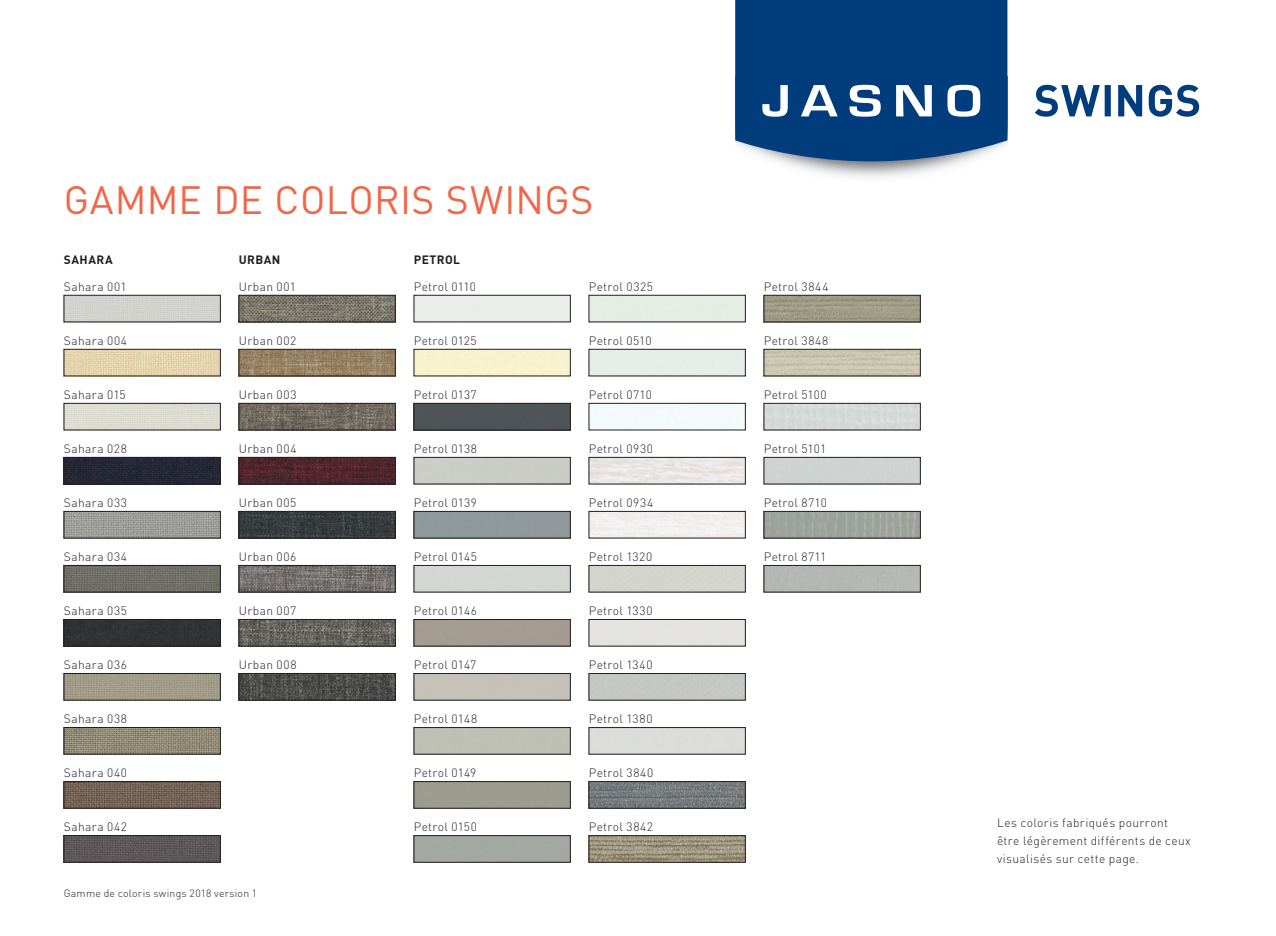
<style>
.page{position:relative;width:1276px;height:936px;background:#fff}
.page>*{position:absolute;margin:0;border:0;box-sizing:border-box;transform-origin:0 0}
.Heading{font:39px "DIN Pro";letter-spacing:.01em;color:#f26648}
.Stalen{font:300 12px "DIN Pro";letter-spacing:.03em;color:#231f20}
.Opmerking{font:300 12px/18px "DIN Pro";letter-spacing:.03em;color:#231f20}
.Stalen-2{font:300 12px "DIN Pro";letter-spacing:.05em;color:#231f20}
.Stalen_Heading{font:700 12px "DIN Pro";letter-spacing:.035em;color:#231f20}
.t1{font:300 10.5px "DIN Pro";letter-spacing:.02em;color:#231f20}
</style>
<div class="page">
<img style="left:778px;top:161px;width:189px;height:17px">
<svg style="left:735px;top:0;width:272px;height:161px;background:#194f89"></svg>
<svg style="left:1035px;top:85px;width:164px;height:32px"></svg>
<img style="left:66px;top:513px;width:152px;height:23px">
<div style="left:64px;top:511px;width:156px;height:27px;border:1px solid #231f20"></div>
<img style="left:66px;top:567px;width:152px;height:23px">
<div style="left:64px;top:565px;width:156px;height:27px;border:1px solid #231f20"></div>
<div style="left:66px;top:621px;width:152px;height:23px;background:#313234"></div>
<div style="left:64px;top:619px;width:156px;height:27px;border:1px solid #231f20"></div>
<img style="left:66px;top:675px;width:152px;height:23px">
<div style="left:64px;top:673px;width:156px;height:27px;border:1px solid #231f20"></div>
<img style="left:66px;top:729px;width:152px;height:23px">
<div style="left:64px;top:727px;width:156px;height:27px;border:1px solid #231f20"></div>
<img style="left:66px;top:783px;width:152px;height:23px">
<div style="left:64px;top:781px;width:156px;height:27px;border:1px solid #231f20"></div>
<img style="left:66px;top:837px;width:152px;height:23px">
<div style="left:64px;top:835px;width:156px;height:27px;border:1px solid #231f20"></div>
<img style="left:66px;top:351px;width:152px;height:23px">
<div style="left:64px;top:349px;width:156px;height:27px;border:1px solid #231f20"></div>
<img style="left:241px;top:297px;width:152px;height:23px">
<div style="left:239px;top:295px;width:156px;height:27px;border:1px solid #231f20"></div>
<img style="left:241px;top:351px;width:152px;height:23px">
<div style="left:239px;top:349px;width:156px;height:27px;border:1px solid #231f20"></div>
<div style="left:414px;top:295px;width:156px;height:27px;border:1px solid #231f20"></div>
<div style="left:589px;top:295px;width:156px;height:27px;border:1px solid #231f20"></div>
<img style="left:766px;top:297px;width:152px;height:23px">
<div style="left:764px;top:295px;width:156px;height:27px;border:1px solid #231f20"></div>
<div style="left:414px;top:349px;width:156px;height:27px;border:1px solid #231f20"></div>
<div style="left:589px;top:349px;width:156px;height:27px;border:1px solid #231f20"></div>
<img style="left:766px;top:351px;width:152px;height:23px">
<div style="left:764px;top:349px;width:156px;height:27px;border:1px solid #231f20"></div>
<div style="left:416px;top:405px;width:152px;height:23px;background:#4e5457"></div>
<div style="left:414px;top:403px;width:156px;height:27px;border:1px solid #231f20"></div>
<div style="left:589px;top:403px;width:156px;height:27px;border:1px solid #231f20"></div>
<div style="left:764px;top:403px;width:156px;height:27px;border:1px solid #231f20"></div>
<div style="left:414px;top:457px;width:156px;height:27px;border:1px solid #231f20"></div>
<div style="left:589px;top:457px;width:156px;height:27px;border:1px solid #231f20"></div>
<div style="left:764px;top:457px;width:156px;height:27px;border:1px solid #231f20"></div>
<div style="left:414px;top:511px;width:156px;height:27px;border:1px solid #231f20"></div>
<div style="left:589px;top:511px;width:156px;height:27px;border:1px solid #231f20"></div>
<img style="left:766px;top:513px;width:152px;height:23px">
<div style="left:764px;top:511px;width:156px;height:27px;border:1px solid #231f20"></div>
<div style="left:414px;top:565px;width:156px;height:27px;border:1px solid #231f20"></div>
<div style="left:589px;top:565px;width:156px;height:27px;border:1px solid #231f20"></div>
<div style="left:764px;top:565px;width:156px;height:27px;border:1px solid #231f20"></div>
<div style="left:414px;top:619px;width:156px;height:27px;border:1px solid #231f20"></div>
<div style="left:589px;top:619px;width:156px;height:27px;border:1px solid #231f20"></div>
<div style="left:414px;top:673px;width:156px;height:27px;border:1px solid #231f20"></div>
<div style="left:589px;top:673px;width:156px;height:27px;border:1px solid #231f20"></div>
<div style="left:414px;top:727px;width:156px;height:27px;border:1px solid #231f20"></div>
<div style="left:589px;top:727px;width:156px;height:27px;border:1px solid #231f20"></div>
<div style="left:414px;top:781px;width:156px;height:27px;border:1px solid #231f20"></div>
<img style="left:591px;top:783px;width:152px;height:23px">
<div style="left:589px;top:781px;width:156px;height:27px;border:1px solid #231f20"></div>
<div style="left:414px;top:835px;width:156px;height:27px;border:1px solid #231f20"></div>
<img style="left:591px;top:837px;width:152px;height:23px">
<div style="left:589px;top:835px;width:156px;height:27px;border:1px solid #231f20"></div>
<div style="left:66px;top:297px;width:152px;height:23px;background:#d3d3cf"></div>
<div style="left:64px;top:295px;width:156px;height:27px;border:1px solid #231f20"></div>
<img style="left:66px;top:405px;width:152px;height:23px">
<div style="left:64px;top:403px;width:156px;height:27px;border:1px solid #231f20"></div>
<img style="left:241px;top:405px;width:152px;height:23px">
<div style="left:239px;top:403px;width:156px;height:27px;border:1px solid #231f20"></div>
<img style="left:66px;top:459px;width:152px;height:23px">
<div style="left:64px;top:457px;width:156px;height:27px;border:1px solid #231f20"></div>
<img style="left:241px;top:513px;width:152px;height:23px">
<div style="left:239px;top:511px;width:156px;height:27px;border:1px solid #231f20"></div>
<img style="left:241px;top:567px;width:152px;height:23px">
<div style="left:239px;top:565px;width:156px;height:27px;border:1px solid #231f20"></div>
<img style="left:241px;top:621px;width:152px;height:23px">
<div style="left:239px;top:619px;width:156px;height:27px;border:1px solid #231f20"></div>
<img style="left:241px;top:675px;width:152px;height:23px">
<div style="left:239px;top:673px;width:156px;height:27px;border:1px solid #231f20"></div>
<img style="left:241px;top:459px;width:152px;height:23px">
<div style="left:239px;top:457px;width:156px;height:27px;border:1px solid #231f20"></div>
<p class="Heading" style="left:64px;top:173px;width:531px">GAMME DE COLORIS SWINGS</p>
<p class="Stalen_Heading" style="left:64px;top:251px;width:51px">SAHARA</p>
<p class="Stalen_Heading" style="left:239px;top:251px;width:43px">URBAN</p>
<p class="Stalen_Heading" style="left:414px;top:251px;width:48px">PETROL</p>
<p class="Stalen" style="left:64px;top:277px;width:64px">Sahara 001</p>
<p class="Stalen" style="left:414px;top:277px;width:64px">Petrol 0110</p>
<p class="Stalen" style="left:589px;top:277px;width:66px">Petrol 0325</p>
<p class="Stalen" style="left:764px;top:277px;width:66px">Petrol 3844</p>
<p class="Stalen" style="left:239px;top:277px;width:59px">Urban 001</p>
<p class="Stalen-2" style="left:64px;top:331px;width:65px">Sahara 004</p>
<p class="Stalen" style="left:239px;top:331px;width:59px">Urban 002</p>
<p class="Stalen" style="left:414px;top:331px;width:64px">Petrol 0125</p>
<p class="Stalen" style="left:589px;top:331px;width:64px">Petrol 0510</p>
<p class="Stalen" style="left:764px;top:331px;width:66px">Petrol 3848</p>
<p class="Stalen" style="left:64px;top:385px;width:63px">Sahara 015</p>
<p class="Stalen" style="left:239px;top:385px;width:59px">Urban 003</p>
<p class="Stalen" style="left:414px;top:385px;width:65px">Petrol 0137</p>
<p class="Stalen" style="left:589px;top:385px;width:65px">Petrol 0710</p>
<p class="Stalen" style="left:764px;top:385px;width:64px">Petrol 5100</p>
<p class="Stalen" style="left:64px;top:439px;width:65px">Sahara 028</p>
<p class="Stalen" style="left:239px;top:439px;width:59px">Urban 004</p>
<p class="Stalen" style="left:414px;top:439px;width:65px">Petrol 0138</p>
<p class="Stalen" style="left:589px;top:439px;width:66px">Petrol 0930</p>
<p class="Stalen" style="left:764px;top:439px;width:64px">Petrol 5101</p>
<p class="Stalen-2" style="left:64px;top:493px;width:65px">Sahara 033</p>
<p class="Stalen" style="left:239px;top:493px;width:59px">Urban 005</p>
<p class="Stalen" style="left:414px;top:493px;width:65px">Petrol 0139</p>
<p class="Stalen" style="left:589px;top:493px;width:66px">Petrol 0934</p>
<p class="Stalen" style="left:764px;top:493px;width:65px">Petrol 8710</p>
<p class="Stalen-2" style="left:64px;top:547px;width:65px">Sahara 034</p>
<p class="Stalen" style="left:239px;top:547px;width:59px">Urban 006</p>
<p class="Stalen" style="left:414px;top:547px;width:65px">Petrol 0145</p>
<p class="Stalen" style="left:589px;top:547px;width:65px">Petrol 1320</p>
<p class="Stalen" style="left:764px;top:547px;width:64px">Petrol 8711</p>
<p class="Stalen" style="left:64px;top:601px;width:65px">Sahara 035</p>
<p class="Stalen" style="left:239px;top:601px;width:59px">Urban 007</p>
<p class="Stalen" style="left:414px;top:601px;width:65px">Petrol 0146</p>
<p class="Stalen" style="left:589px;top:601px;width:65px">Petrol 1330</p>
<p class="Stalen-2" style="left:64px;top:655px;width:65px">Sahara 036</p>
<p class="Stalen" style="left:239px;top:655px;width:59px">Urban 008</p>
<p class="Stalen" style="left:414px;top:655px;width:64px">Petrol 0147</p>
<p class="Stalen" style="left:589px;top:655px;width:65px">Petrol 1340</p>
<p class="Stalen-2" style="left:64px;top:709px;width:65px">Sahara 038</p>
<p class="Stalen" style="left:414px;top:709px;width:65px">Petrol 0148</p>
<p class="Stalen" style="left:589px;top:709px;width:65px">Petrol 1380</p>
<p class="Stalen-2" style="left:64px;top:763px;width:65px">Sahara 040</p>
<p class="Stalen" style="left:414px;top:763px;width:64px">Petrol 0149</p>
<p class="Stalen" style="left:589px;top:763px;width:66px">Petrol 3840</p>
<p class="Stalen" style="left:64px;top:817px;width:65px">Sahara 042</p>
<p class="Stalen" style="left:414px;top:817px;width:65px">Petrol 0150</p>
<p class="Stalen" style="left:589px;top:817px;width:66px">Petrol 3842</p>
<p class="t1" style="left:64px;top:885px;width:195px">Gamme de coloris swings 2018 version 1</p>
<p class="Opmerking" style="left:997px;top:812px;width:195px">Les coloris fabriqués pourront être légèrement différents de ceux visualisés sur cette page.</p>
</div>
